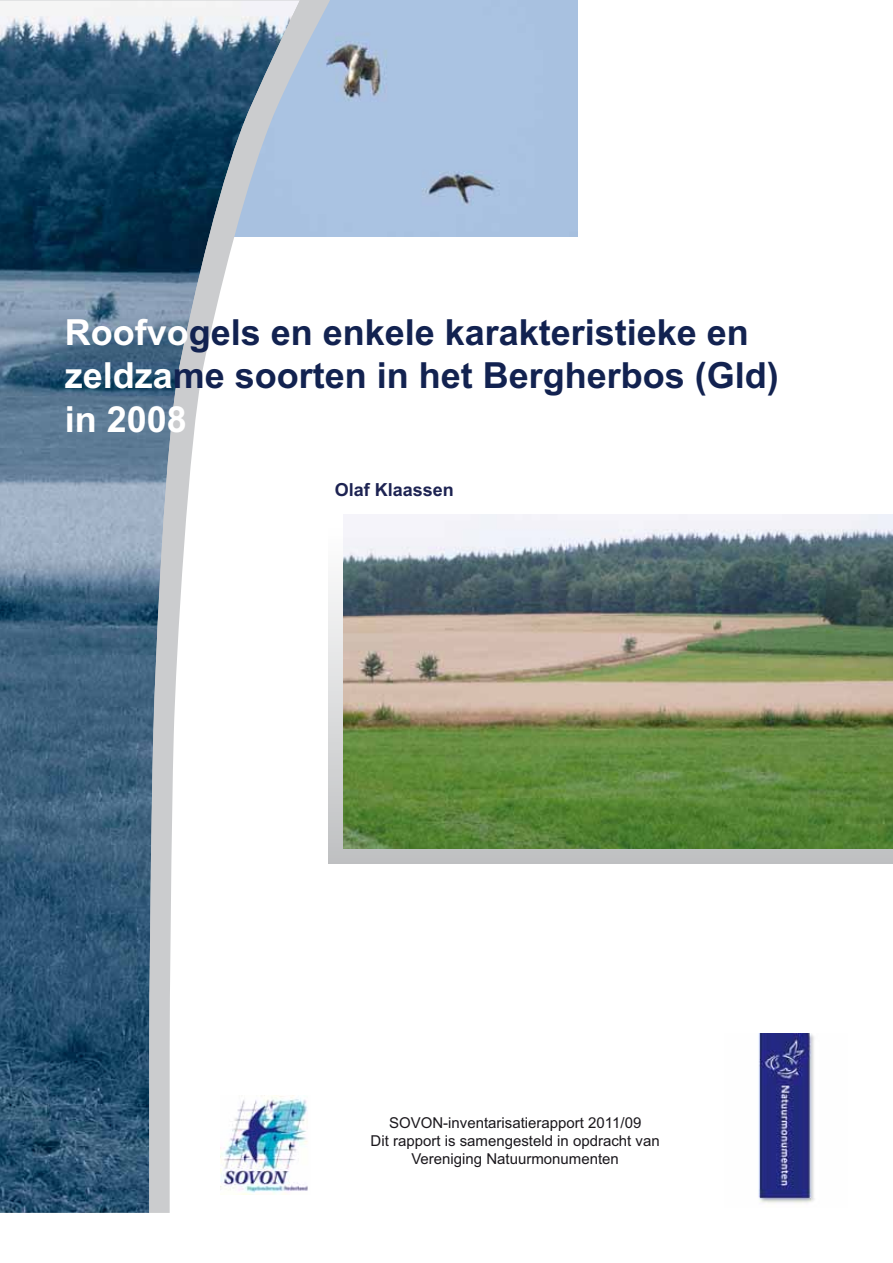
<style>
.page{position:relative;width:893px;height:1263px;background:#fff}
.page>*{position:absolute;margin:0;border:0;box-sizing:border-box;transform-origin:0 0}
.t1{font:700 36px/43.2px "Arial";color:#122250}
.t2{font:700 18px "Arial";color:#1d2352}
.t3{font:15px/18px "Arial";color:#1a171c;text-align:center}
.s1{color:#fff}
</style>
<div class="page">
<div style="left:328px;top:515px;width:565px;height:348px;background:linear-gradient(to bottom,#fff,#bfc0c2)"></div>
<div style="left:336px;top:0;width:242px;height:236px;background:#aac3e2"></div>
<svg style="left:306px;top:0;width:30px;height:864px"></svg>
<svg style="left:0;top:0;width:306px;height:1213px;background:#597890"></svg>
<img style="left:149px;top:0;width:151px;height:1046px">
<img style="left:343px;top:515px;width:550px;height:333px">
<img style="left:221px;top:1096px;width:87px;height:98px">
<img style="left:758px;top:1034px;width:57px;height:169px">
<h1 class="t1" style="left:65px;top:314px;width:715px"><span class="s1">Roofvo</span>gels en enkele karakteristieke en <span class="s1">zeldza</span>me soorten in het Bergherbos (Gld) <span class="s1">in 2008</span></h1>
<p class="t2" style="left:335px;top:483px;width:121px">Olaf Klaassen</p>
<p class="t3" style="left:371px;top:1115px;width:291px">SOVON-inventarisatierapport 2011/09<br>Dit rapport is samengesteld in opdracht van<br>Vereniging Natuurmonumenten</p>
</div>
